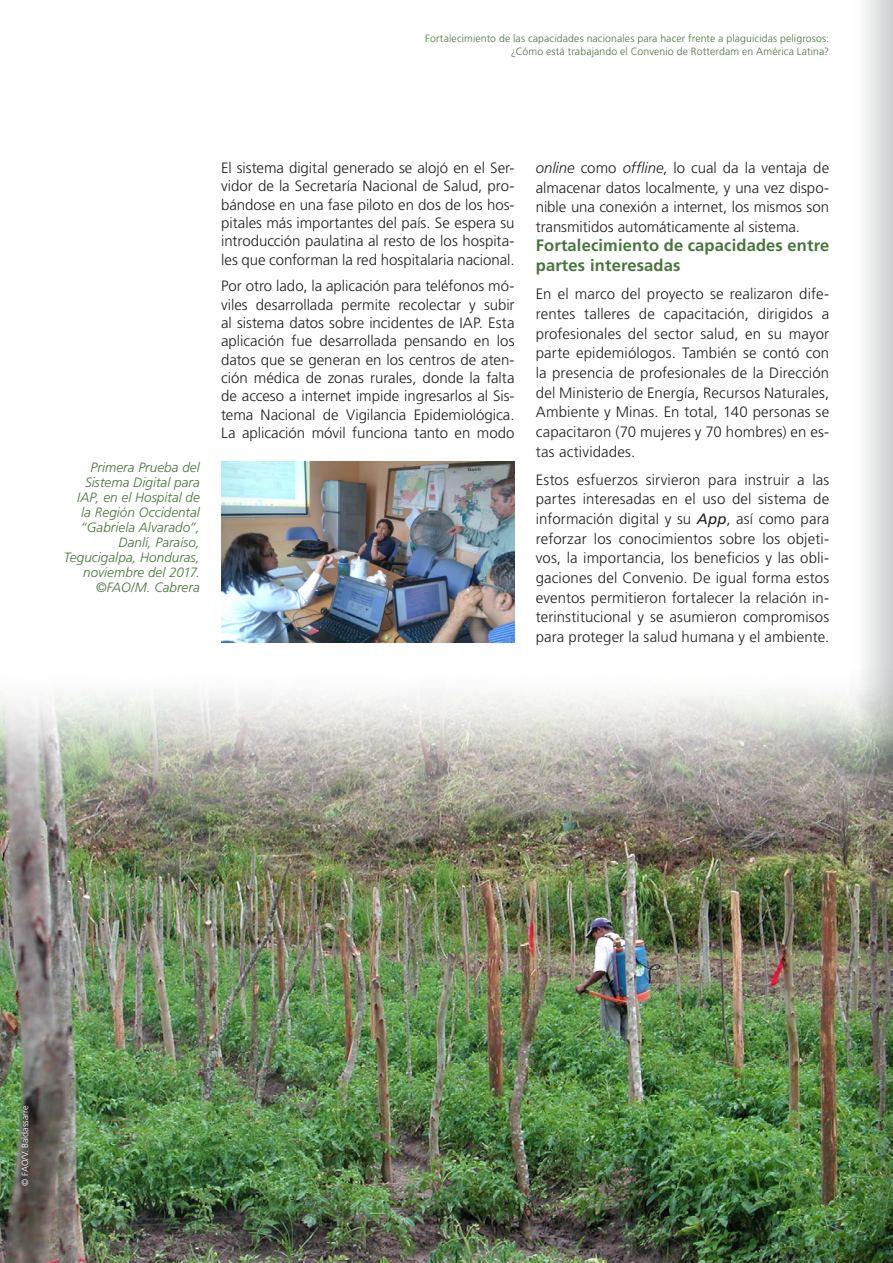
<style>
.page{position:relative;width:893px;height:1263px;background:#fff}
.page>*{position:absolute;margin:0;border:0;box-sizing:border-box;transform-origin:0 0}
.t1{font:700 16.5px/19.6px "Frutiger LT Std";letter-spacing:.01em;color:#46763b}
.t2{font:300 15px/19.6px "Frutiger LT Std";color:#231f20;text-align:justify}
.didascalie{font:italic 300 13.5px/15px "Frutiger LT Std";letter-spacing:.005em;color:#46763b;text-align:right}
.t3{font:300 10.5px/13.5px "Frutiger LT Std";letter-spacing:.01em;color:#46763b;text-align:right}
.didascalie-2{font:300 9px "Frutiger LT Std";color:#fff}
.s1{font-style:italic}
.s2{font-weight:400;font-style:italic}
</style>
<div class="page">
<img style="left:0;top:756px;width:850px;height:507px">
<img style="left:221px;top:461px;width:293px;height:181px">
<svg style="left:0;top:692px;width:850px;height:64px"></svg>
<img style="left:850px;top:0;width:43px;height:1263px">
<p class="t3" style="left:425px;top:32px;width:405px">Fortalecimiento de las capacidades nacionales para hacer frente a plaguicidas peligrosos: ¿Cómo está trabajando el Convenio de Rotterdam en América Latina?</p>
<p class="didascalie" style="left:64px;top:459px;width:138px">Primera Prueba del<br>Sistema Digital para<br>IAP, en el Hospital de<br>la Región Occidental “Gabriela Alvarado”,<br>Danlí, Paraíso,<br>Tegucigalpa, Honduras, noviembre del 2017. ©FAO/M. Cabrera</p>
<p class="t2" style="left:221px;top:159px;width:295px;line-height:18.3px">El sistema digital generado se alojó en el Ser&shy;vidor de la Secretaría Nacional de Salud, pro&shy;bándose en una fase piloto en dos de los hos&shy;pitales más importantes del país. Se espera su introducción paulatina al resto de los hospita&shy;les que conforman la red hospitalaria nacional.</p>
<p class="t2" style="left:221px;top:277px;width:295px;line-height:18.3px">Por otro lado, la aplicación para teléfonos mó&shy;viles desarrollada permite recolectar y subir al sistema datos sobre incidentes de IAP. Esta aplicación fue desarrollada pensando en los datos que se generan en los centros de aten&shy;ción médica de zonas rurales, donde la falta de acceso a internet impide ingresarlos al Sis&shy;tema Nacional de Vigilancia Epidemiológica.<br>La aplicación móvil funciona tanto en modo</p>
<p class="t2" style="left:536px;top:158px;width:295px"><span class="s1">online</span> como <span class="s1">offline</span>, lo cual da la ventaja de almacenar datos localmente, y una vez dispo&shy;nible una conexión a internet, los mismos son transmitidos automáticamente al sistema.</p>
<p class="t1" style="left:536px;top:236px;width:295px">Fortalecimiento de capacidades entre partes interesadas</p>
<p class="t2" style="left:536px;top:284px;width:295px">En el marco del proyecto se realizaron dife&shy;rentes talleres de capacitación, dirigidos a profesionales del sector salud, en su mayor parte epidemiólogos. También se contó con la presencia de profesionales de la Dirección del Ministerio de Energía, Recursos Naturales, Ambiente y Minas. En total, 140 personas se capacitaron (70 mujeres y 70 hombres) en es&shy;tas actividades.</p>
<p class="t2" style="left:536px;top:470px;width:295px">Estos esfuerzos sirvieron para instruir a las partes interesadas en el uso del sistema de información digital y su <span class="s2">App</span>, así como para reforzar los conocimientos sobre los objeti&shy;vos, la importancia, los beneficios y las obli&shy;gaciones del Convenio. De igual forma estos eventos permitieron fortalecer la relación in&shy;terinstitucional y se asumieron compromisos para proteger la salud humana y el ambiente.</p>
<p class="didascalie-2" style="left:20px;top:1185px;width:82px;rotate:-90deg">© FAO/V. Baldassarre</p>
</div>
